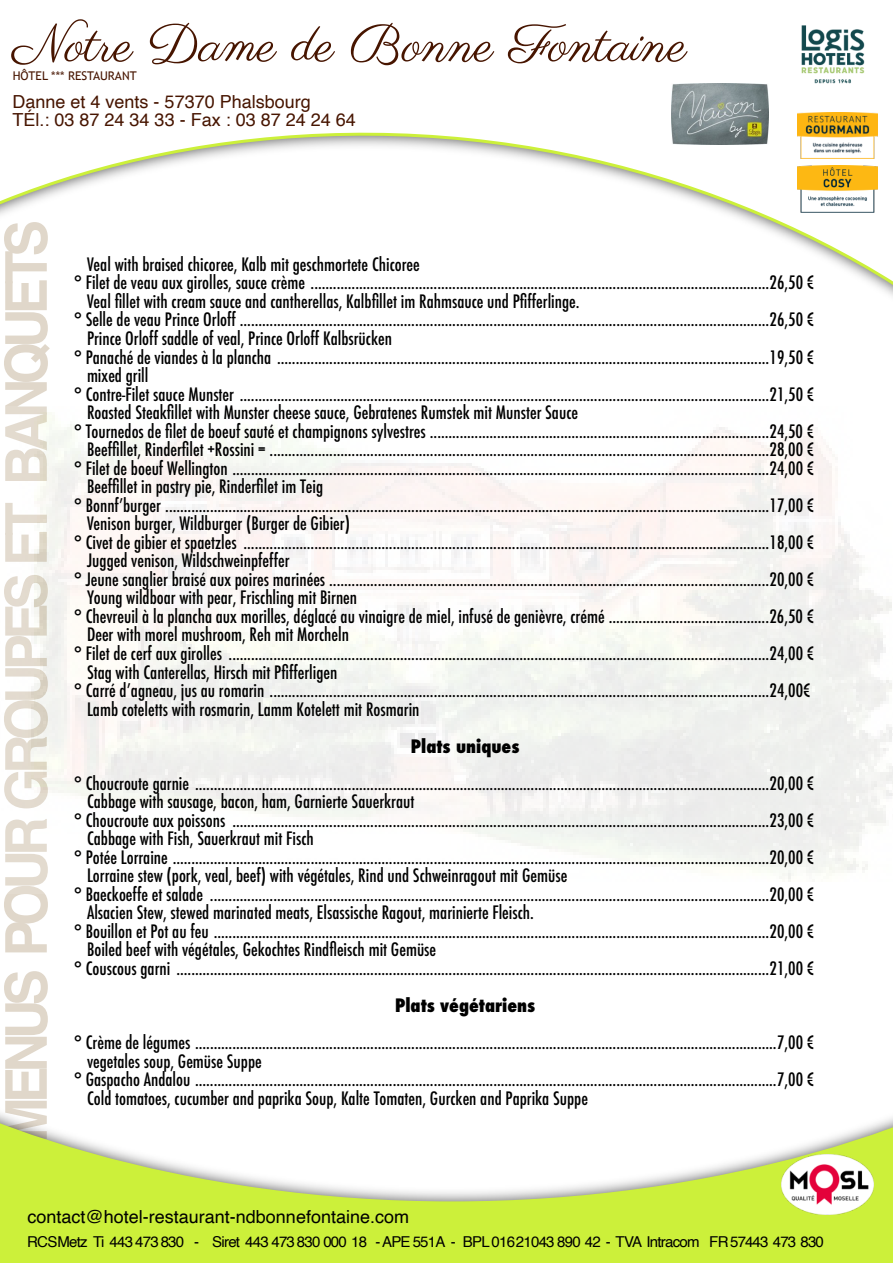
<style>
.page{position:relative;width:893px;height:1263px;background:#fff}
.page>*{position:absolute;margin:0;border:0;box-sizing:border-box;transform-origin:0 0}
.t1{font:700 57.75px "Helvetica";letter-spacing:-.11em;color:#e0d7ca;scale:.95 1}
.t2{font:52.65px "Parisienne";color:#471500}
.t3{font:500 condensed 18px "Futura";color:#000}
.t4{font:18px/18px "Helvetica";color:#471500}
.t5{font:18px "Helvetica";color:#000}
.t6{font:800 condensed 18px "Futura";color:#000}
.t7{font:15px "Helvetica";letter-spacing:-.05em;color:#000}
.t8{font:12px "Trebuchet MS";color:#471500}
</style>
<div class="page">
<svg style="left:0;top:1113px;width:893px;height:150px;fill:#ccf03a"></svg>
<svg style="left:0;top:83px;width:893px;height:213px"></svg>
<img style="left:782px;top:25px;width:102px;height:64px">
<img style="left:782px;top:1154px;width:91px;height:60px">
<img style="left:798px;top:112px;width:79px;height:47px">
<img style="left:672px;top:84px;width:96px;height:60px">
<img style="left:798px;top:165px;width:79px;height:47px">
<h2 class="t2" style="left:13px;top:12px;width:676px">Notre Dame de Bonne Fontaine</h2>
<p class="t8" style="left:13px;top:71px;width:125px">HÔTEL *** RESTAURANT</p>
<p class="t4" style="left:13px;top:94px;width:345px">Danne et 4 vents - 57370 Phalsbourg<br>TÉl.: 03 87 24 34 33 - Fax : 03 87 24 24 64</p>
<h1 class="t1" style="left:3px;top:1143px;width:973px;rotate:-90deg">MENUS POUR GROUPES ET BANQUETS</h1>
<p class="t3" style="left:87px;top:256px;width:334px">Veal with braised chicoree, Kalb mit geschmortete Chicoree</p>
<p class="t3" style="left:74px;top:274px;width:742px">° Filet de veau aux girolles, sauce crème ...........................................................................................................................26,50 €</p>
<p class="t3" style="left:87px;top:293px;width:494px">Veal fillet with cream sauce and cantherellas, Kalbfillet im Rahmsauce und Pfifferlinge.</p>
<p class="t3" style="left:74px;top:311px;width:742px">° Selle de veau Prince Orloff ..............................................................................................................................................26,50 €</p>
<p class="t3" style="left:87px;top:330px;width:306px">Prince Orloff saddle of veal, Prince Orloff Kalbsrücken</p>
<p class="t3" style="left:74px;top:349px;width:742px">° Panaché de viandes à la plancha ....................................................................................................................................19,50 €</p>
<p class="t3" style="left:87px;top:367px;width:63px">mixed grill</p>
<p class="t3" style="left:74px;top:386px;width:742px">° Contre-Filet sauce Munster ..............................................................................................................................................21,50 €</p>
<p class="t3" style="left:87px;top:404px;width:493px">Roasted Steakfillet with Munster cheese sauce, Gebratenes Rumstek mit Munster Sauce</p>
<p class="t3" style="left:74px;top:423px;width:741px">° Tournedos de filet de boeuf sauté et champignons sylvestres ...........................................................................................24,50 €</p>
<p class="t3" style="left:87px;top:441px;width:729px">Beeffillet, Rinderfilet +Rossini = ......................................................................................................................................28,00 €</p>
<p class="t3" style="left:74px;top:460px;width:742px">° Filet de boeuf Wellington ................................................................................................................................................24,00 €</p>
<p class="t3" style="left:87px;top:478px;width:238px">Beeffillet in pastry pie, Rinderfilet im Teig</p>
<p class="t3" style="left:74px;top:497px;width:742px">° Bonnfʼburger ..................................................................................................................................................................17,00 €</p>
<p class="t3" style="left:87px;top:515px;width:264px">Venison burger, Wildburger (Burger de Gibier)</p>
<p class="t3" style="left:74px;top:534px;width:742px">° Civet de gibier et spaetzles .............................................................................................................................................18,00 €</p>
<p class="t3" style="left:87px;top:552px;width:204px">Jugged venison, Wildschweinpfeffer</p>
<p class="t3" style="left:74px;top:571px;width:741px">° Jeune sanglier braisé aux poires marinées ......................................................................................................................20,00 €</p>
<p class="t3" style="left:87px;top:589px;width:272px">Young wildboar with pear, Frischling mit Birnen</p>
<p class="t3" style="left:74px;top:608px;width:741px">° Chevreuil à la plancha aux morilles, déglacé au vinaigre de miel, infusé de genièvre, crémé ...........................................26,50 €</p>
<p class="t3" style="left:87px;top:626px;width:264px">Deer with morel mushroom, Reh mit Morcheln</p>
<p class="t3" style="left:74px;top:645px;width:742px">° Filet de cerf aux girolles .................................................................................................................................................24,00 €</p>
<p class="t3" style="left:87px;top:664px;width:252px">Stag with Canterellas, Hirsch mit Pfifferligen</p>
<p class="t3" style="left:74px;top:682px;width:738px">° Carré dʼagneau, jus au romarin ......................................................................................................................................24,00€</p>
<p class="t3" style="left:87px;top:701px;width:334px">Lamb coteletts with rosmarin, Lamm Kotelett mit Rosmarin</p>
<p class="t6" style="left:411px;top:738px;width:110px">Plats uniques</p>
<p class="t3" style="left:74px;top:775px;width:742px">° Choucroute garnie ..........................................................................................................................................................20,00 €</p>
<p class="t3" style="left:87px;top:793px;width:329px">Cabbage with sausage, bacon, ham, Garnierte Sauerkraut</p>
<p class="t3" style="left:74px;top:812px;width:742px">° Choucroute aux poissons ................................................................................................................................................23,00 €</p>
<p class="t3" style="left:87px;top:830px;width:228px">Cabbage with Fish, Sauerkraut mit Fisch</p>
<p class="t3" style="left:74px;top:849px;width:742px">° Potée Lorraine ................................................................................................................................................................20,00 €</p>
<p class="t3" style="left:87px;top:867px;width:482px">Lorraine stew (pork, veal, beef) with végétales, Rind und Schweinragout mit Gemüse</p>
<p class="t3" style="left:74px;top:886px;width:742px">° Baeckoeffe et salade ......................................................................................................................................................20,00 €</p>
<p class="t3" style="left:87px;top:904px;width:448px">Alsacien Stew, stewed marinated meats, Elsassische Ragout, marinierte Fleisch.</p>
<p class="t3" style="left:74px;top:923px;width:742px">° Bouillon et Pot au feu .....................................................................................................................................................20,00 €</p>
<p class="t3" style="left:87px;top:941px;width:351px">Boiled beef with végétales, Gekochtes Rindfleisch mit Gemüse</p>
<p class="t3" style="left:74px;top:960px;width:742px">° Couscous garni ...............................................................................................................................................................21,00 €</p>
<p class="t6" style="left:395px;top:997px;width:142px">Plats végétariens</p>
<p class="t3" style="left:74px;top:1034px;width:742px">° Crème de légumes ............................................................................................................................................................7,00 €</p>
<p class="t3" style="left:87px;top:1053px;width:176px">vegetales soup, Gemüse Suppe</p>
<p class="t3" style="left:74px;top:1071px;width:742px">° Gaspacho Andalou ............................................................................................................................................................7,00 €</p>
<p class="t3" style="left:87px;top:1090px;width:502px">Cold tomatoes, cucumber and paprika Soup, Kalte Tomaten, Gurcken and Paprika Suppe</p>
<p class="t5" style="left:28px;top:1209px;width:383px">contact@hotel-restaurant-ndbonnefontaine.com</p>
<p class="t7" style="left:27px;top:1236px;width:798px">RCS Metz Ti 443 473 830 - Siret 443 473 830 000 18 - APE 551A - BPL 016 21043 890 42 - TVA Intracom FR 57443 473 830</p>
</div>
